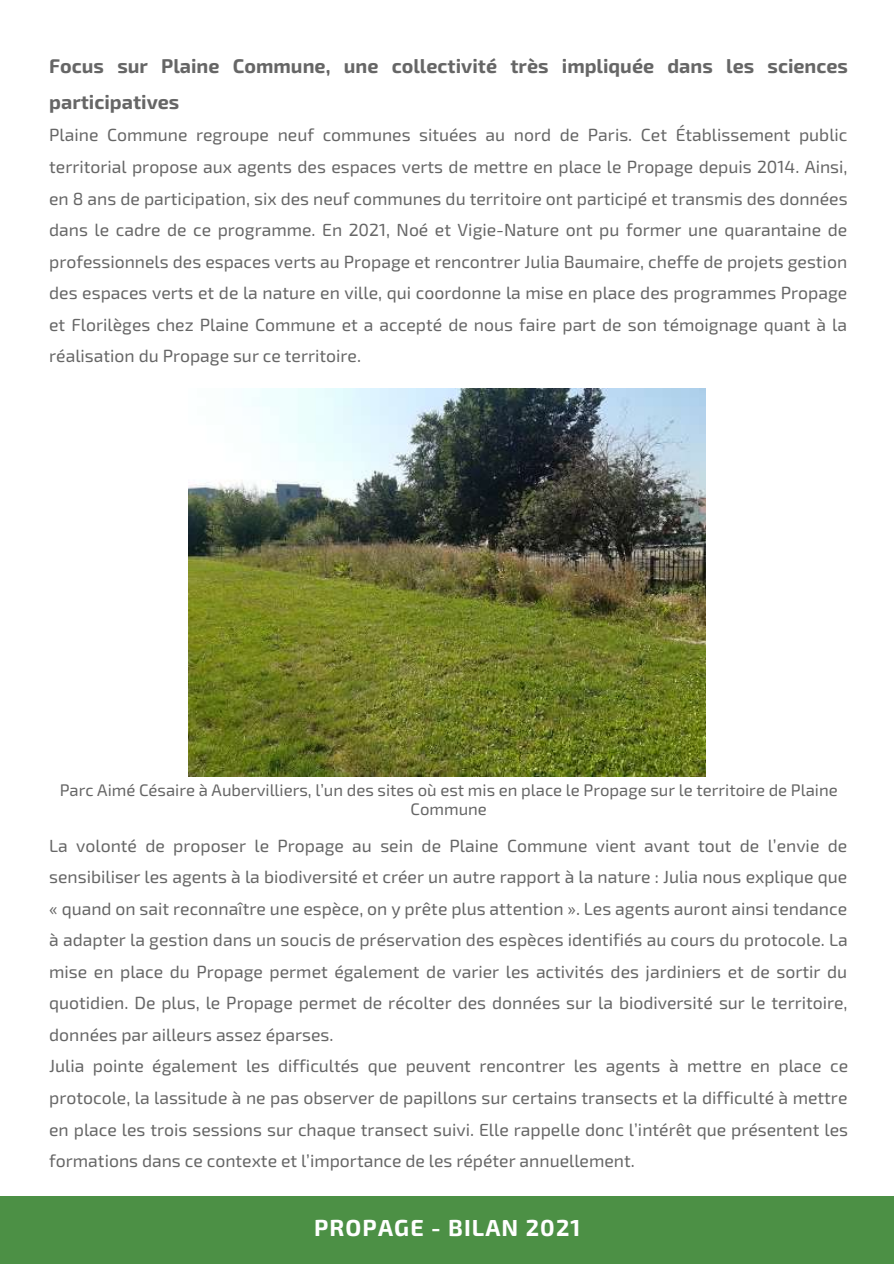
<style>
.page{position:relative;width:894px;height:1264px;background:#fff}
.page>*{position:absolute;margin:0;border:0;box-sizing:border-box;transform-origin:0 0}
.t1{font:700 23.25px "Exo 2";letter-spacing:.05em;color:#fff}
.t2{font:700 19.8px/36px "Exo 2";color:#666}
.t3{font:17.55px/31.5px "Exo 2";color:#666;text-align:justify}
.t4{font:16.65px/19px "Exo 2";color:#666;text-align:center}
</style>
<div class="page">
<div style="left:0;top:1196px;width:893px;height:67px;background:#4c9045"></div>
<img style="left:188px;top:389px;width:517px;height:387px">
<p class="t2" style="left:49px;top:47px;width:800px">Focus sur Plaine Commune, une collectivité très impliquée dans les sciences participatives</p>
<p class="t3" style="left:49px;top:119px;width:799px">Plaine Commune regroupe neuf communes situées au nord de Paris. Cet Établissement public territorial propose aux agents des espaces verts de mettre en place le Propage depuis 2014. Ainsi, en 8 ans de participation, six des neuf communes du territoire ont participé et transmis des données dans le cadre de ce programme. En 2021, Noé et Vigie-Nature ont pu former une quarantaine de professionnels des espaces verts au Propage et rencontrer Julia Baumaire, cheffe de projets gestion des espaces verts et de la nature en ville, qui coordonne la mise en place des programmes Propage et Florilèges chez Plaine Commune et a accepté de nous faire part de son témoignage quant à la réalisation du Propage sur ce territoire.</p>
<p class="t4" style="left:60px;top:779px;width:779px">Parc Aimé Césaire à Aubervilliers, l’un des sites où est mis en place le Propage sur le territoire de Plaine<br>Commune</p>
<p class="t3" style="left:49px;top:829px;width:800px;text-align:left">La volonté de proposer le Propage au sein de Plaine Commune vient avant tout de l’envie de sensibiliser les agents à la biodiversité et créer un autre rapport à la nature : Julia nous explique que « quand on sait reconnaître une espèce, on y prête plus attention ». Les agents auront ainsi tendance à adapter la gestion dans un soucis de préservation des espèces identifiés au cours du protocole. La mise en place du Propage permet également de varier les activités des jardiniers et de sortir du quotidien. De plus, le Propage permet de récolter des données sur la biodiversité sur le territoire, données par ailleurs assez éparses.<br>Julia pointe également les difficultés que peuvent rencontrer les agents à mettre en place ce protocole, la lassitude à ne pas observer de papillons sur certains transects et la difficulté à mettre en place les trois sessions sur chaque transect suivi. Elle rappelle donc l’intérêt que présentent les formations dans ce contexte et l’importance de les répéter annuellement.</p>
<h1 class="t1" style="left:314px;top:1211px;width:268px">PROPAGE - BILAN 2021</h1>
</div>
